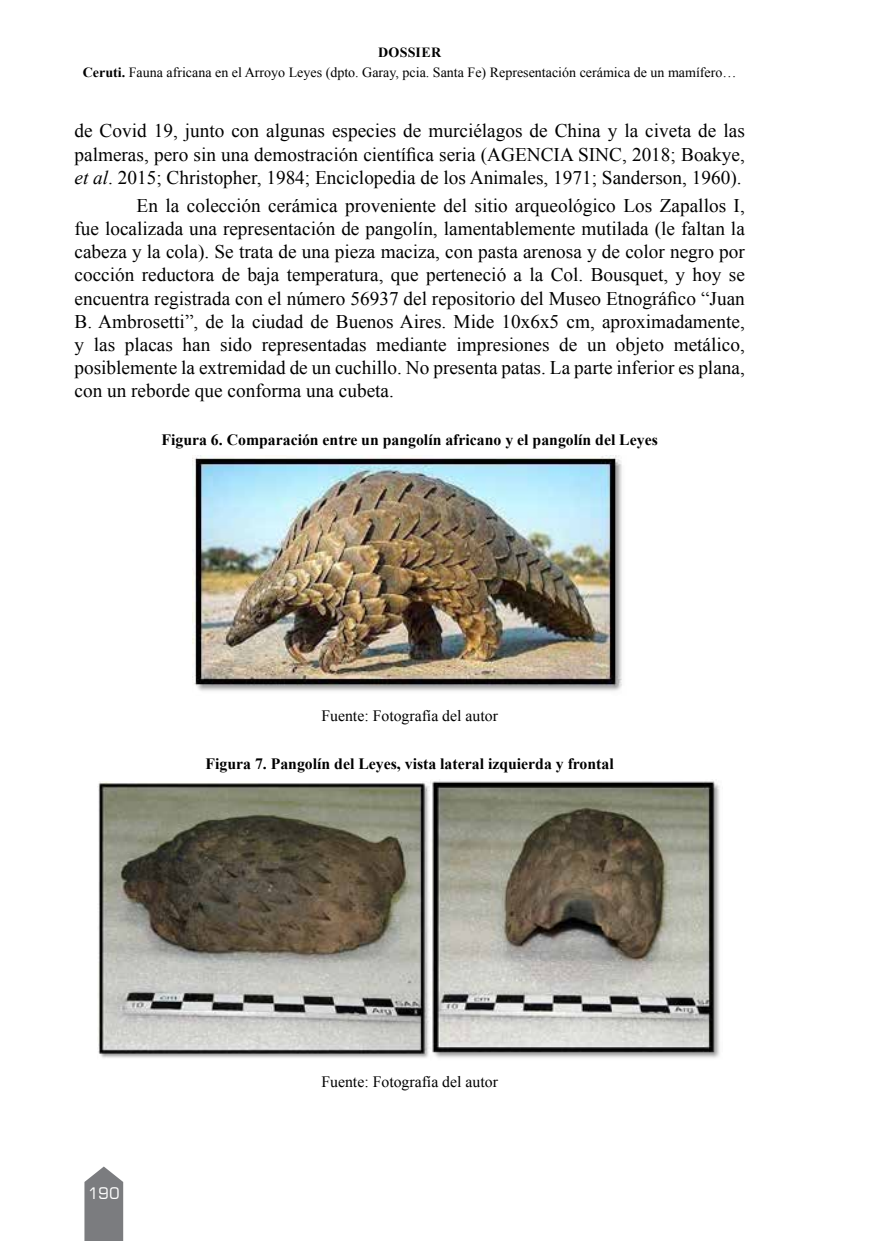
<style>
.page{position:relative;width:869px;height:1241px;background:#fff}
.page>*{position:absolute;margin:0;border:0;box-sizing:border-box;transform-origin:0 0}
.t1{font:19.25px/23.1px "Times New Roman";color:#000;text-align:justify}
.t2{font:700 15.75px "Times New Roman";color:#000}
.t3{font:15.75px "Times New Roman";color:#000}
.t4{font:15.75px "Square 721 BT";color:#fff}
.t5{font:14px/20.5px "Times New Roman";color:#000;text-align:center}
.s1{font-weight:700}
.s2{font-style:italic}
</style>
<div class="page">
<svg style="left:84px;top:1166px;width:39px;height:74px;background:#8b8b8e"></svg>
<img style="left:193px;top:455px;width:429px;height:236px">
<img style="left:97px;top:781px;width:333px;height:277px">
<img style="left:430px;top:781px;width:290px;height:277px">
<p class="t5" style="left:83px;top:41px;width:654px"><span class="s1">DOSSIER<br>Ceruti.</span> Fauna africana en el Arroyo Leyes (dpto. Garay, pcia. Santa Fe) Representación cerámica de un mamífero…</p>
<p class="t1" style="left:74px;top:119px;width:671px">de Covid 19, junto con algunas especies de murciélagos de China y la civeta de las palmeras, pero sin una demostración científica seria (AGENCIA SINC, 2018; Boakye, <span class="s2">et al</span>. 2015; Christopher, 1984; Enciclopedia de los Animales, 1971; Sanderson, 1960).</p>
<p class="t1" style="left:74px;top:194px;width:671px;text-indent:62px">En la colección cerámica proveniente del sitio arqueológico Los Zapallos I, fue localizada una representación de pangolín, lamentablemente mutilada (le faltan la cabeza y la cola). Se trata de una pieza maciza, con pasta arenosa y de color negro por cocción reductora de baja temperatura, que perteneció a la Col. Bousquet, y hoy se encuentra registrada con el número 56937 del repositorio del Museo Etnográfico “Juan B. Ambrosetti”, de la ciudad de Buenos Aires. Mide 10x6x5 cm, aproximadamente, y las placas han sido representadas mediante impresiones de un objeto metálico, posiblemente la extremidad de un cuchillo. No presenta patas. La parte inferior es plana, con un reborde que conforma una cubeta.</p>
<p class="t2" style="left:161px;top:428px;width:497px">Figura 6. Comparación entre un pangolín africano y el pangolín del Leyes</p>
<p class="t3" style="left:321px;top:705px;width:178px">Fuente: Fotografía del autor</p>
<p class="t2" style="left:205px;top:752px;width:409px">Figura 7. Pangolín del Leyes, vista lateral izquierda y frontal</p>
<p class="t4" style="left:88px;top:1183px;width:33px">190</p>
<p class="t3" style="left:321px;top:1070px;width:178px">Fuente: Fotografía del autor</p>
</div>
